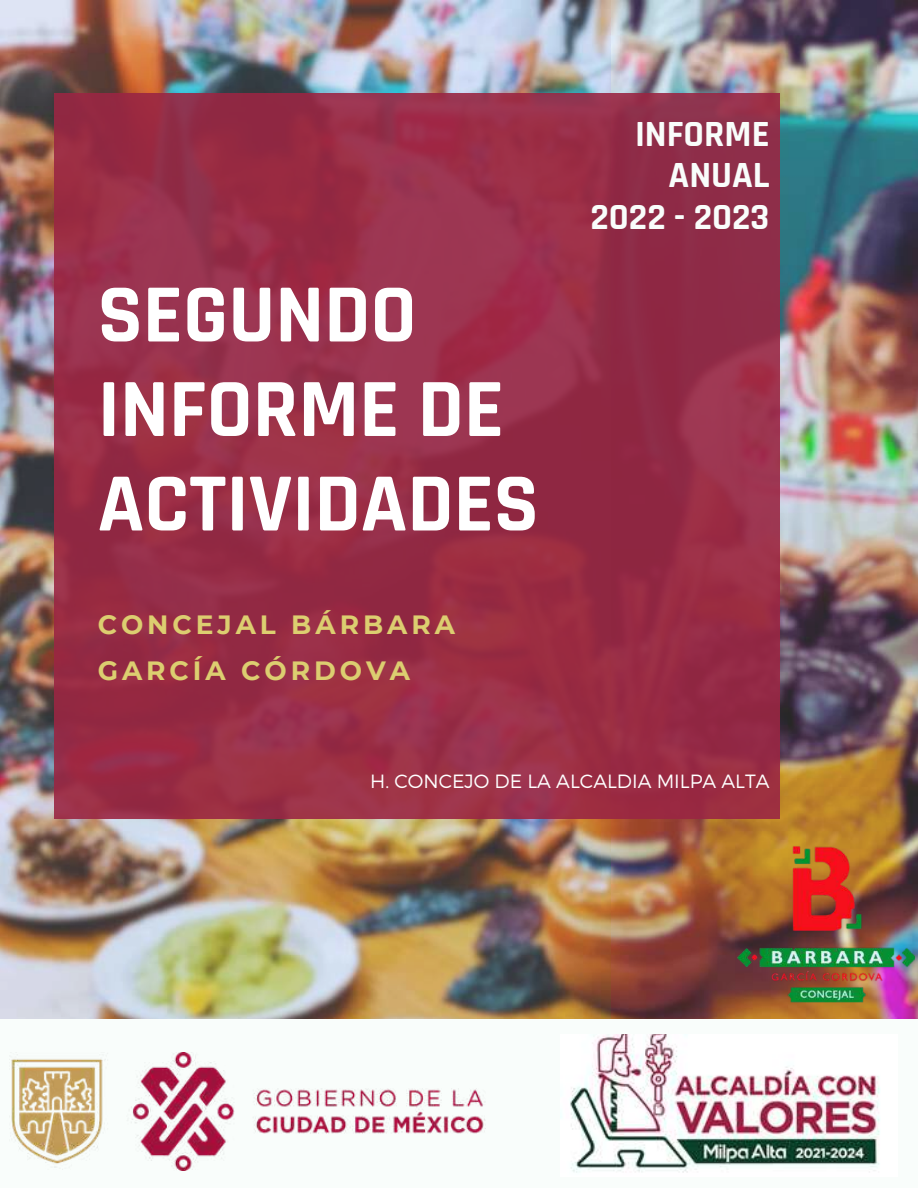
<style>
.page{position:relative;width:918px;height:1188px;background:#fff}
.page>*{position:absolute;margin:0;border:0;box-sizing:border-box;transform-origin:0 0}
.t1{font:700 83.7px/94.5px "Rajdhani";color:#fff}
.t2{font:700 37.35px/41.7px "Rajdhani";color:#f9fdfb;text-align:right}
.t3{font:700 26.4px/46.2px "Montserrat";letter-spacing:.15em;color:#dcce70}
.t4{font:300 19.2px "Montserrat";color:#fff}
</style>
<div class="page">
<img style="left:0;top:0;width:918px;height:1019px">
<div style="left:0;top:1020px;width:918px;height:168px;background:#f9fdfb"></div>
<div style="left:54px;top:93px;width:725px;height:726px;background:#992d46"></div>
<img style="left:570px;top:1035px;width:310px;height:138px">
<img style="left:11px;top:1052px;width:475px;height:118px">
<img style="left:732px;top:833px;width:183px;height:186px">
<h1 class="t1" style="left:98px;top:270px;width:443px">SEGUNDO<br>INFORME DE<br>ACTIVIDADES</h1>
<h3 class="t3" style="left:98px;top:602px;width:359px">CONCEJAL BÁRBARA<br>GARCÍA CÓRDOVA</h3>
<h2 class="t2" style="left:591px;top:114px;width:181px">INFORME<br>ANUAL<br>2022 - 2023</h2>
<p class="t4" style="left:370px;top:769px;width:401px">H. CONCEJO DE LA ALCALDIA MILPA ALTA</p>
</div>
